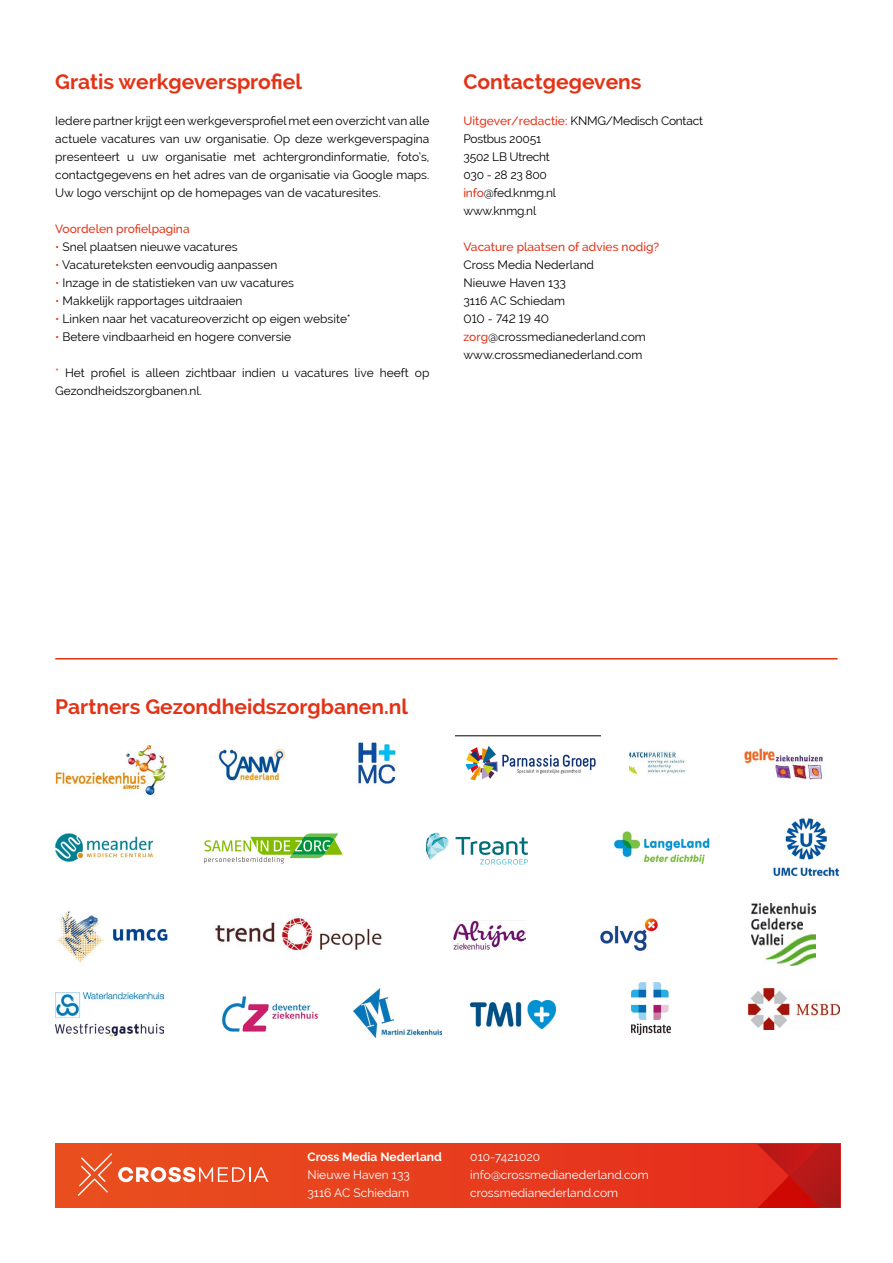
<style>
.page{position:relative;width:893px;height:1263px;background:#fff}
.page>*{position:absolute;margin:0;border:0;box-sizing:border-box;transform-origin:0 0}
.t1{font:700 21px "Raleway";color:#e33317}
.t2{font:12px/18px "Raleway";color:#000}
.t3{font:12px/18px "Raleway";letter-spacing:-.02em;color:#000}
.t4{font:12px/18px "Raleway";color:#fff}
.t5{font:500 12px "Raleway";color:#e33317}
.t6{font:700 12px "Raleway";color:#fff}
.s1{color:#e33317}
.s2{font-weight:500;color:#e33317}
</style>
<div class="page">
<hr style="left:55px;top:658px;width:783px;height:1px;background:#e33317">
<img style="left:743px;top:748px;width:81px;height:31px">
<img style="left:600px;top:918px;width:58px;height:33px">
<img style="left:613px;top:831px;width:97px;height:34px">
<img style="left:453px;top:920px;width:73px;height:29px">
<img style="left:629px;top:750px;width:56px;height:25px">
<img style="left:772px;top:818px;width:68px;height:59px">
<img style="left:54px;top:833px;width:100px;height:29px">
<img style="left:215px;top:917px;width:167px;height:34px">
<img style="left:218px;top:749px;width:68px;height:33px">
<img style="left:751px;top:904px;width:65px;height:62px">
<img style="left:222px;top:995px;width:96px;height:37px">
<img style="left:353px;top:988px;width:88px;height:49px">
<img style="left:748px;top:988px;width:92px;height:41px">
<img style="left:470px;top:1000px;width:86px;height:28px">
<svg style="left:55px;top:1144px;width:601px;height:64px;background:#e7401d"></svg>
<svg style="left:656px;top:1144px;width:184px;height:64px;background:#d62519"></svg>
<svg style="left:78px;top:1153px;width:34px;height:43px"></svg>
<svg style="left:118px;top:1167px;width:150px;height:15px"></svg>
<svg style="left:204px;top:833px;width:139px;height:30px"></svg>
<img style="left:55px;top:745px;width:112px;height:51px">
<img style="left:358px;top:742px;width:39px;height:43px">
<svg style="left:456px;top:736px;width:144px;height:45px"></svg>
<svg style="left:456px;top:837px;width:72px;height:27px"></svg>
<svg style="left:426px;top:833px;width:23px;height:27px"></svg>
<img style="left:57px;top:910px;width:111px;height:53px">
<img style="left:55px;top:992px;width:109px;height:45px">
<img style="left:631px;top:983px;width:38px;height:36px">
<img style="left:631px;top:1024px;width:39px;height:10px">
<h1 class="t1" style="left:55px;top:70px;width:248px">Gratis werkgeversprofiel</h1>
<p class="t2" style="left:55px;top:112px;width:376px;text-align:justify">Iedere partner krijgt een werkgeversprofiel met een overzicht van alle actuele vacatures van uw organisatie. Op deze werkgeverspagina presenteert u uw organisatie met achtergrondinformatie, foto’s, contactgegevens en het adres van de organisatie via Google maps.<br>Uw logo verschijnt op de homepages van de vacaturesites.</p>
<p class="t5" style="left:55px;top:222px;width:136px">Voordelen profielpagina</p>
<p class="t2" style="left:55px;top:238px;width:184px"><span class="s1">•</span> Snel plaatsen nieuwe vacatures</p>
<p class="t2" style="left:55px;top:256px;width:224px"><span class="s1">•</span> Vacatureteksten eenvoudig aanpassen</p>
<p class="t2" style="left:55px;top:274px;width:240px"><span class="s1">•</span> Inzage in de statistieken van uw vacatures</p>
<p class="t2" style="left:55px;top:292px;width:189px"><span class="s1">•</span> Makkelijk rapportages uitdraaien</p>
<p class="t2" style="left:55px;top:310px;width:297px"><span class="s1">•</span> Linken naar het vacatureoverzicht op eigen website*</p>
<p class="t2" style="left:55px;top:328px;width:238px"><span class="s1">•</span> Betere vindbaarheid en hogere conversie</p>
<p class="t2" style="left:55px;top:364px;width:376px"><span class="s1">*</span> Het profiel is alleen zichtbaar indien u vacatures live heeft op<br>Gezondheidszorgbanen.nl.</p>
<h1 class="t1" style="left:463px;top:70px;width:180px">Contactgegevens</h1>
<p class="t3" style="left:463px;top:112px;width:241px"><span class="s2">Uitgever/redactie:</span> KNMG/Medisch Contact<br>Postbus 20051<br>3502 LB Utrecht<br>030 - 28 23 800<br><span class="s2">info</span>@fed.knmg.nl<br>www.knmg.nl</p>
<p class="t5" style="left:463px;top:240px;width:197px">Vacature plaatsen of advies nodig?</p>
<p class="t2" style="left:463px;top:256px;width:184px">Cross Media Nederland<br>Nieuwe Haven 133<br>3116 AC Schiedam<br>010 - 742 19 40 <span class="s2">zorg</span>@crossmedianederland.com www.crossmedianederland.com</p>
<h1 class="t1" style="left:55px;top:695px;width:354px">Partners Gezondheidszorgbanen.nl</h1>
<p class="t6" style="left:307px;top:1149px;width:136px">Cross Media Nederland</p>
<p class="t4" style="left:307px;top:1165px;width:104px">Nieuwe Haven 133<br>3116 AC Schiedam</p>
<p class="t4" style="left:470px;top:1147px;width:180px">010-7421020 info@crossmedianederland.com crossmedianederland.com</p>
</div>
